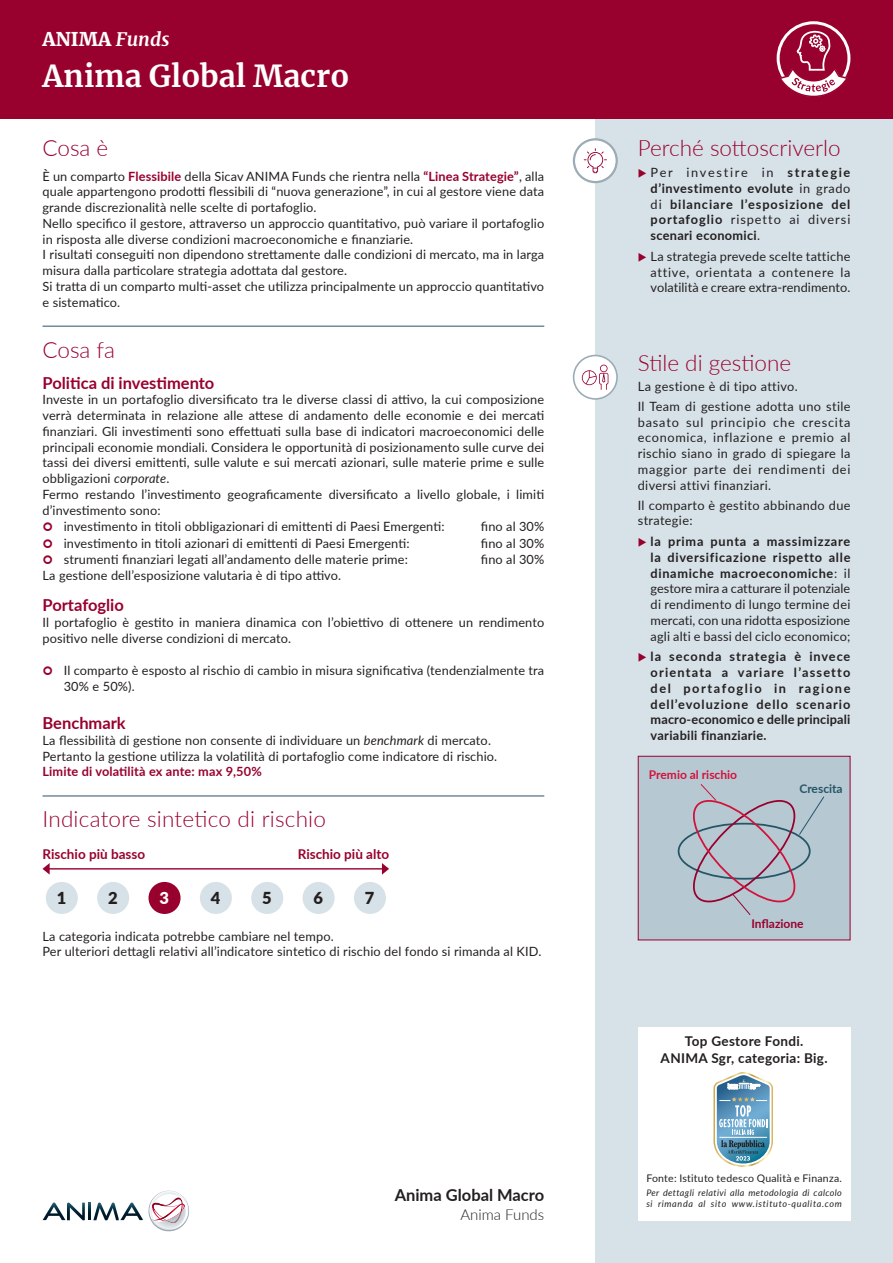
<style>
.page{position:relative;width:893px;height:1263px;background:#fff}
.page>*{position:absolute;margin:0;border:0;box-sizing:border-box;transform-origin:0 0}
.t1{font:700 30px "Merriweather";color:#fff}
.t2{font:300 22.5px "Lato";color:#98012d}
.t3{font:900 18.75px "Merriweather";color:#fff}
.t4{font:700 16.5px "Lato";color:#98012d}
.t5{font:700 16.5px "Lato";color:#231f20}
.t6{font:900 16.5px "Lato";color:#231f20}
.t7{font:900 16.5px "Lato";color:#fff}
.t8{font:300 15px "Lato";color:#231f20}
.t9{font:700 13.5px/17.1px "Lato";letter-spacing:.025em;color:#231f20;text-align:center}
.t10{font:700 13.5px "Lato";color:#98012d}
.t11{font:12.75px/15.8px "Lato";letter-spacing:.01em;color:#231f20}
.t12{font:700 12.75px/15.8px "Lato";letter-spacing:.025em;color:#231f20;text-align:justify}
.t13{font:700 12.75px "Lato";letter-spacing:.01em;color:#98012d}
.t14{font:700 12px "Lato";color:#d1123a}
.t15{font:700 12px "Lato";color:#98012d}
.t16{font:700 12px "Lato";color:#265567}
.t17{font:10.5px "Lato";letter-spacing:.025em;color:#231f20}
.t18{font:italic 9px/10.5px "Lato";letter-spacing:.045em;color:#231f20}
.s1{font-weight:700;font-style:italic}
.s2{font-weight:700;color:#98012d}
.s3{font-style:italic}
.s4{color:#98012d}
.s5{font-weight:400}
.s6{font-weight:700}
</style>
<div class="page">
<div style="left:595px;top:0;width:298px;height:1263px;background:#d7e2e8"></div>
<div style="left:0;top:0;width:893px;height:119px;background:#98012d"></div>
<svg style="left:574px;top:139px;width:43px;height:43px"></svg>
<div style="left:573px;top:138px;width:45px;height:45px;border:2px solid #9cabb5;border-radius:50%"></div>
<svg style="left:584px;top:148px;width:23px;height:25px"></svg>
<svg style="left:778px;top:21px;width:71px;height:76px"></svg>
<svg style="left:43px;top:1202px;width:42px;height:18px"></svg>
<svg style="left:88px;top:1202px;width:3px;height:18px"></svg>
<svg style="left:93px;top:1190px;width:97px;height:42px"></svg>
<hr style="left:43px;top:326px;width:501px;height:1px;background:#265567">
<hr style="left:43px;top:796px;width:501px;height:1px;background:#265567">
<hr style="left:46px;top:868px;width:340px;height:1px;background:#98012d">
<svg style="left:43px;top:863px;width:7px;height:12px"></svg>
<svg style="left:382px;top:863px;width:7px;height:12px"></svg>
<div style="left:46px;top:882px;width:32px;height:32px;background:#d7e2e8;border-radius:50%"></div>
<div style="left:97px;top:882px;width:32px;height:32px;background:#d7e2e8;border-radius:50%"></div>
<div style="left:148px;top:882px;width:33px;height:32px;background:#98012d;border-radius:50%"></div>
<div style="left:200px;top:882px;width:32px;height:32px;background:#d7e2e8;border-radius:50%"></div>
<div style="left:251px;top:882px;width:32px;height:32px;background:#d7e2e8;border-radius:50%"></div>
<div style="left:303px;top:882px;width:32px;height:32px;background:#d7e2e8;border-radius:50%"></div>
<div style="left:354px;top:882px;width:32px;height:32px;background:#d7e2e8;border-radius:50%"></div>
<svg style="left:573px;top:355px;width:45px;height:45px"></svg>
<div style="left:638px;top:756px;width:212px;height:184px;background:#b6c9d3;border:1px solid #98012d"></div>
<svg style="left:687px;top:784px;width:137px;height:131px"></svg>
<div style="left:638px;top:1027px;width:212px;height:193px;background:#fff"></div>
<svg style="left:713px;top:1072px;width:60px;height:95px"></svg>
<h3 class="t3" style="left:43px;top:26px;width:128px">ANIMA <span class="s1">Funds</span></h3>
<h1 class="t1" style="left:43px;top:55px;width:308px">Anima Global Macro</h1>
<h2 class="t2" style="left:43px;top:133px;width:67px">Cosa è</h2>
<p class="t11" style="left:43px;top:168px;width:503px">È un comparto <span class="s2">Flessibile</span> della Sicav ANIMA Funds che rientra nella <span class="s2">“Linea Strategie”</span>, alla quale appartengono prodotti flessibili di “nuova generazione”, in cui al gestore viene data grande discrezionalità nelle scelte di portafoglio.<br>Nello specifico il gestore, attraverso un approccio quantitativo, può variare il portafoglio in risposta alle diverse condizioni macroeconomiche e finanziarie.<br>I risultati conseguiti non dipendono strettamente dalle condizioni di mercato, ma in larga misura dalla particolare strategia adottata dal gestore.<br>Si tratta di un comparto multi-asset che utilizza principalmente un approccio quantitativo e sistematico.</p>
<h2 class="t2" style="left:43px;top:334px;width:74px">Cosa fa</h2>
<p class="t4" style="left:43px;top:370px;width:173px">Politica di investimento</p>
<p class="t11" style="left:43px;top:391px;width:503px">Investe in un portafoglio diversificato tra le diverse classi di attivo, la cui composizione</p>
<p class="t11" style="left:43px;top:407px;width:503px">verrà determinata in relazione alle attese di andamento delle economie e dei mercati</p>
<p class="t11" style="left:43px;top:423px;width:503px">finanziari. Gli investimenti sono effettuati sulla base di indicatori macroeconomici delle</p>
<p class="t11" style="left:43px;top:439px;width:503px">principali economie mondiali. Considera le opportunità di posizionamento sulle curve dei</p>
<p class="t11" style="left:43px;top:454px;width:503px">tassi dei diversi emittenti, sulle valute e sui mercati azionari, sulle materie prime e sulle</p>
<p class="t11" style="left:43px;top:470px;width:128px">obbligazioni <span class="s3">corporate</span>.</p>
<p class="t11" style="left:43px;top:486px;width:503px">Fermo restando l’investimento geograficamente diversificato a livello globale, i limiti</p>
<p class="t11" style="left:43px;top:501px;width:120px">d’investimento sono:</p>
<p class="t11" style="left:64px;top:518px;width:382px">investimento in titoli obbligazionari di emittenti di Paesi Emergenti:</p>
<p class="t11" style="left:481px;top:518px;width:65px">fino al 30%</p>
<p class="t11" style="left:64px;top:535px;width:347px">investimento in titoli azionari di emittenti di Paesi Emergenti:</p>
<p class="t11" style="left:481px;top:535px;width:65px">fino al 30%</p>
<p class="t11" style="left:64px;top:551px;width:346px">strumenti finanziari legati all’andamento delle materie prime:</p>
<p class="t11" style="left:481px;top:551px;width:65px">fino al 30%</p>
<p class="t11" style="left:43px;top:567px;width:300px">La gestione dell’esposizione valutaria è di tipo attivo.</p>
<p class="t4" style="left:43px;top:593px;width:83px">Portafoglio</p>
<p class="t11" style="left:43px;top:614px;width:503px">Il portafoglio è gestito in maniera dinamica con l’obiettivo di ottenere un rendimento positivo nelle diverse condizioni di mercato.</p>
<p class="t11" style="left:64px;top:662px;width:482px">Il comparto è esposto al rischio di cambio in misura significativa (tendenzialmente tra<br>30% e 50%).</p>
<p class="t4" style="left:43px;top:711px;width:85px">Benchmark</p>
<p class="t11" style="left:43px;top:732px;width:456px">La flessibilità di gestione non consente di individuare un <span class="s3">benchmark</span> di mercato.<br>Pertanto la gestione utilizza la volatilità di portafoglio come indicatore di rischio.</p>
<p class="t13" style="left:43px;top:762px;width:221px">Limite di volatilità ex ante: max 9,50%</p>
<h2 class="t2" style="left:43px;top:804px;width:285px">Indicatore sintetico di rischio</h2>
<p class="t10" style="left:43px;top:844px;width:104px">Rischio più basso</p>
<p class="t10" style="left:298px;top:844px;width:93px">Rischio più alto</p>
<p class="t6" style="left:57px;top:886px;width:11px">1</p>
<p class="t6" style="left:108px;top:886px;width:11px">2</p>
<p class="t7" style="left:159px;top:886px;width:11px">3</p>
<p class="t6" style="left:211px;top:886px;width:11px">4</p>
<p class="t6" style="left:262px;top:886px;width:11px">5</p>
<p class="t6" style="left:314px;top:886px;width:11px">6</p>
<p class="t6" style="left:365px;top:886px;width:11px">7</p>
<p class="t11" style="left:43px;top:927px;width:500px">La categoria indicata potrebbe cambiare nel tempo.<br>Per ulteriori dettagli relativi all’indicatore sintetico di rischio del fondo si rimanda al KID.</p>
<p class="t5" style="left:395px;top:1183px;width:151px">Anima Global Macro</p>
<p class="t8" style="left:460px;top:1204px;width:85px">Anima Funds</p>
<h2 class="t2" style="left:638px;top:133px;width:204px">Perché sottoscriverlo</h2>
<p class="t12" style="left:651px;top:164px;width:201px;text-indent:-13px"><span class="s4">◆</span> <span class="s5">Per investire in</span> strategie d’investimento evolute <span class="s5">in grado di</span> bilanciare l’esposizione del portafoglio <span class="s5">rispetto ai diversi </span>scenari economici<span class="s5">.</span></p>
<p class="t11" style="left:651px;top:248px;width:201px;text-align:justify;text-indent:-13px"><span class="s4">◆</span> La strategia prevede scelte tattiche attive, orientata a contenere la volatilità e creare extra-rendimento.</p>
<h2 class="t2" style="left:638px;top:347px;width:155px">Stile di gestione</h2>
<p class="t11" style="left:638px;top:376px;width:214px;line-height:20px">La gestione è di tipo attivo.<br>Il Team di gestione adotta uno stile</p>
<p class="t11" style="left:638px;top:414px;width:214px;text-align:justify">basato sul principio che crescita economica, inflazione e premio al rischio siano in grado di spiegare la maggior parte dei rendimenti dei diversi attivi finanziari.</p>
<p class="t11" style="left:638px;top:497px;width:214px">Il comparto è gestito abbinando due strategie:</p>
<p class="t11" style="left:651px;top:533px;width:201px;text-align:justify;text-indent:-13px"><span class="s4">◆</span> <span class="s6">la prima punta a massimizzare la diversificazione rispetto alle dinamiche macroeconomiche</span>: il gestore mira a catturare il potenziale di rendimento di lungo termine dei mercati, con una ridotta esposizione agli alti e bassi del ciclo economico;</p>
<p class="t12" style="left:651px;top:648px;width:201px;text-indent:-13px"><span class="s4">◆</span> la seconda strategia è invece orientata a variare l’assetto del portafoglio in ragione dell’evoluzione dello scenario macro-economico e delle principali variabili finanziarie.</p>
<p class="t14" style="left:649px;top:766px;width:90px">Premio al rischio</p>
<p class="t16" style="left:799px;top:780px;width:45px">Crescita</p>
<p class="t15" style="left:751px;top:914px;width:54px">Inflazione</p>
<p class="t9" style="left:661px;top:1032px;width:168px">Top Gestore Fondi.<br>ANIMA Sgr, categoria: Big.</p>
<p class="t17" style="left:646px;top:1170px;width:197px">Fonte: Istituto tedesco Qualità e Finanza.</p>
<p class="t18" style="left:646px;top:1187px;width:197px">Per dettagli relativi alla metodologia di calcolo si rimanda al sito www.istituto-qualita.com</p>
</div>
